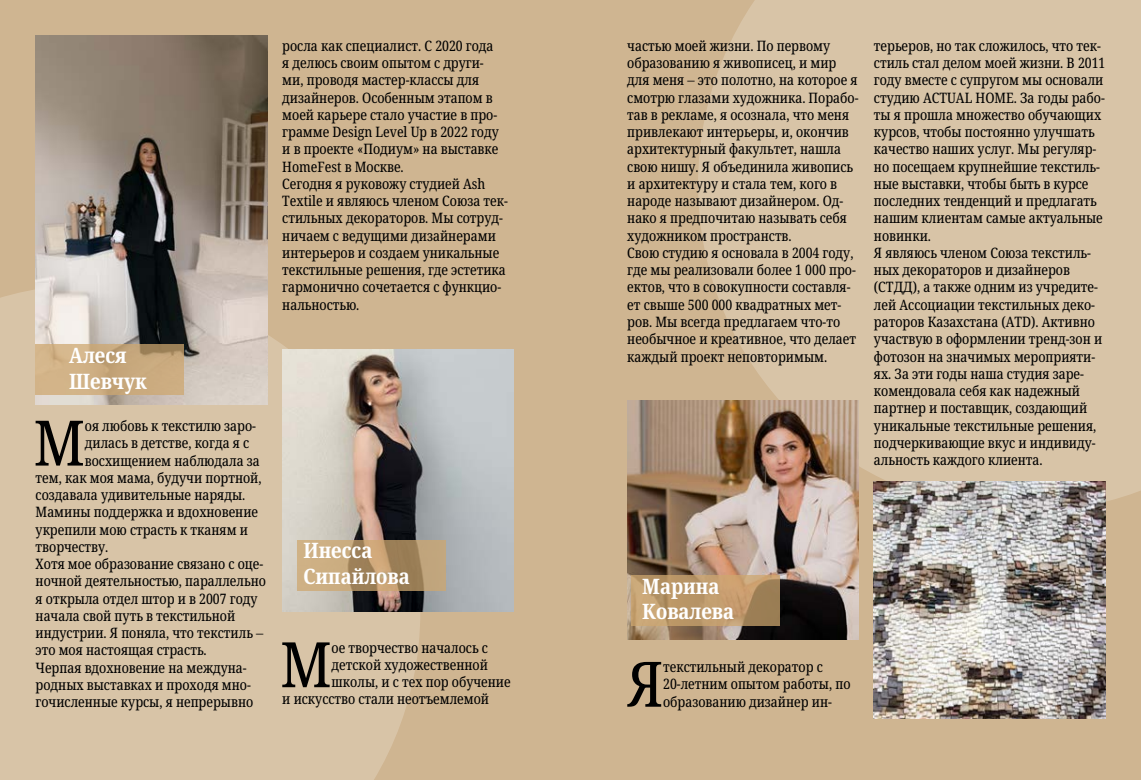
<style>
.page{position:relative;width:1141px;height:780px;background:#cfb591}
.page>*{position:absolute;margin:0;border:0;box-sizing:border-box;transform-origin:0 0}
.t1{font:62.75px "Noto Serif Condensed";color:#000}
.t2{font:700 21.25px/25.5px "Noto Serif Condensed";color:#fff}
.t3{font:14.38px/17.2px "Noto Serif Condensed";color:#000}
</style>
<div class="page">
<div style="left:698px;top:0;width:443px;height:511px;background:#d8c4a7"></div>
<svg style="left:0;top:284px;width:420px;height:496px;fill:#d8c4a7"></svg>
<img style="left:36px;top:35px;width:231px;height:369px">
<img style="left:282px;top:349px;width:232px;height:262px">
<img style="left:627px;top:401px;width:232px;height:238px">
<svg style="left:631px;top:575px;width:148px;height:50px"></svg>
<svg style="left:36px;top:345px;width:148px;height:50px;fill:#ccac81"></svg>
<svg style="left:297px;top:540px;width:148px;height:50px"></svg>
<img style="left:874px;top:482px;width:232px;height:236px">
<h2 class="t2" style="left:69px;top:343px;width:79px">Алеся<br>Шевчук</h2>
<h1 class="t1" style="left:34px;top:400px;width:53px">М</h1>
<p class="t3" style="left:85px;top:417px;width:173px">оя любовь к текстилю заро-</p>
<p class="t3" style="left:85px;top:435px;width:166px">дилась в детстве, когда я с</p>
<p class="t3" style="left:85px;top:452px;width:176px">восхищением наблюдала за</p>
<p class="t3" style="left:36px;top:469px;width:228px">тем, как моя мама, будучи портной,</p>
<p class="t3" style="left:36px;top:486px;width:211px">создавала удивительные наряды.</p>
<p class="t3" style="left:36px;top:504px;width:224px">Мамины поддержка и вдохновение</p>
<p class="t3" style="left:36px;top:521px;width:214px">укрепили мою страсть к тканям и</p>
<p class="t3" style="left:36px;top:538px;width:74px">творчеству.</p>
<p class="t3" style="left:36px;top:555px;width:229px">Хотя мое образование связано с оце-</p>
<p class="t3" style="left:36px;top:573px;width:232px">ночной деятельностью, параллельно</p>
<p class="t3" style="left:36px;top:590px;width:223px">я открыла отдел штор и в 2007 году</p>
<p class="t3" style="left:36px;top:607px;width:201px">начала свой путь в текстильной</p>
<p class="t3" style="left:36px;top:624px;width:229px">индустрии. Я поняла, что текстиль –</p>
<p class="t3" style="left:36px;top:642px;width:173px">это моя настоящая страсть.</p>
<p class="t3" style="left:36px;top:659px;width:213px">Черпая вдохновение на междуна-</p>
<p class="t3" style="left:36px;top:676px;width:217px">родных выставках и проходя мно-</p>
<p class="t3" style="left:36px;top:693px;width:219px">гочисленные курсы, я непрерывно</p>
<p class="t3" style="left:282px;top:37px;width:227px">росла как специалист. С 2020 года<br>я делюсь своим опытом с други&shy;ми, проводя мастер-классы для дизайнеров. Особенным этапом в моей карьере стало участие в про&shy;грамме Design Level Up в 2022 году и в проекте «Подиум» на выставке<br>HomeFest в Москве.<br>Сегодня я руковожу студией Ash<br>Textile и являюсь членом Союза тек&shy;стильных декораторов. Мы сотруд&shy;ничаем с ведущими дизайнерами интерьеров и создаем уникальные текстильные решения, где эстетика гармонично сочетается с функцио&shy;нальностью.</p>
<h2 class="t2" style="left:303px;top:538px;width:108px">Инесса<br>Сипайлова</h2>
<h1 class="t1" style="left:280px;top:621px;width:53px">М</h1>
<p class="t3" style="left:332px;top:639px;width:158px">ое творчество началось с</p>
<p class="t3" style="left:332px;top:656px;width:158px">детской художественной</p>
<p class="t3" style="left:332px;top:673px;width:181px">школы, и с тех пор обучение</p>
<p class="t3" style="left:282px;top:691px;width:208px">и искусство стали неотъемлемой</p>
<p class="t3" style="left:627px;top:37px;width:233px">частью моей жизни. По первому образованию я живописец, и мир для меня – это полотно, на которое я смотрю глазами художника. Порабо&shy;тав в рекламе, я осознала, что меня привлекают интерьеры, и, окончив архитектурный факультет, нашла свою нишу. Я объединила живопись и архитектуру и стала тем, кого в народе называют дизайнером. Од&shy;нако я предпочитаю называть себя художником пространств.<br>Свою студию я основала в 2004 году, где мы реализовали более 1 000 про&shy;ектов, что в совокупности составля&shy;ет свыше 500 000 квадратных мет&shy;ров. Мы всегда предлагаем что-то необычное и креативное, что делает каждый проект неповторимым.</p>
<p class="t3" style="left:874px;top:37px;width:233px">терьеров, но так сложилось, что тек&shy;стиль стал делом моей жизни. В 2011 году вместе с супругом мы основали студию ACTUAL HOME. За годы рабо&shy;ты я прошла множество обучающих курсов, чтобы постоянно улучшать качество наших услуг. Мы регуляр&shy;но посещаем крупнейшие текстиль&shy;ные выставки, чтобы быть в курсе последних тенденций и предлагать нашим клиентам самые актуальные новинки.<br>Я являюсь членом Союза текстиль&shy;ных декораторов и дизайнеров (СТДД), а также одним из учредите&shy;лей Ассоциации текстильных деко&shy;раторов Казахстана (ATD). Активно участвую в оформлении тренд-зон и фотозон на значимых мероприяти&shy;ях. За эти годы наша студия заре&shy;комендовала себя как надежный партнер и поставщик, создающий уникальные текстильные решения, подчеркивающие вкус и индивиду&shy;альность каждого клиента.</p>
<h2 class="t2" style="left:642px;top:574px;width:93px">Марина<br>Ковалева</h2>
<h1 class="t1" style="left:627px;top:641px;width:37px">Я</h1>
<p class="t3" style="left:663px;top:658px;width:189px">текстильный декоратор с<br>20-летним опытом работы, по образованию дизайнер ин-</p>
</div>
